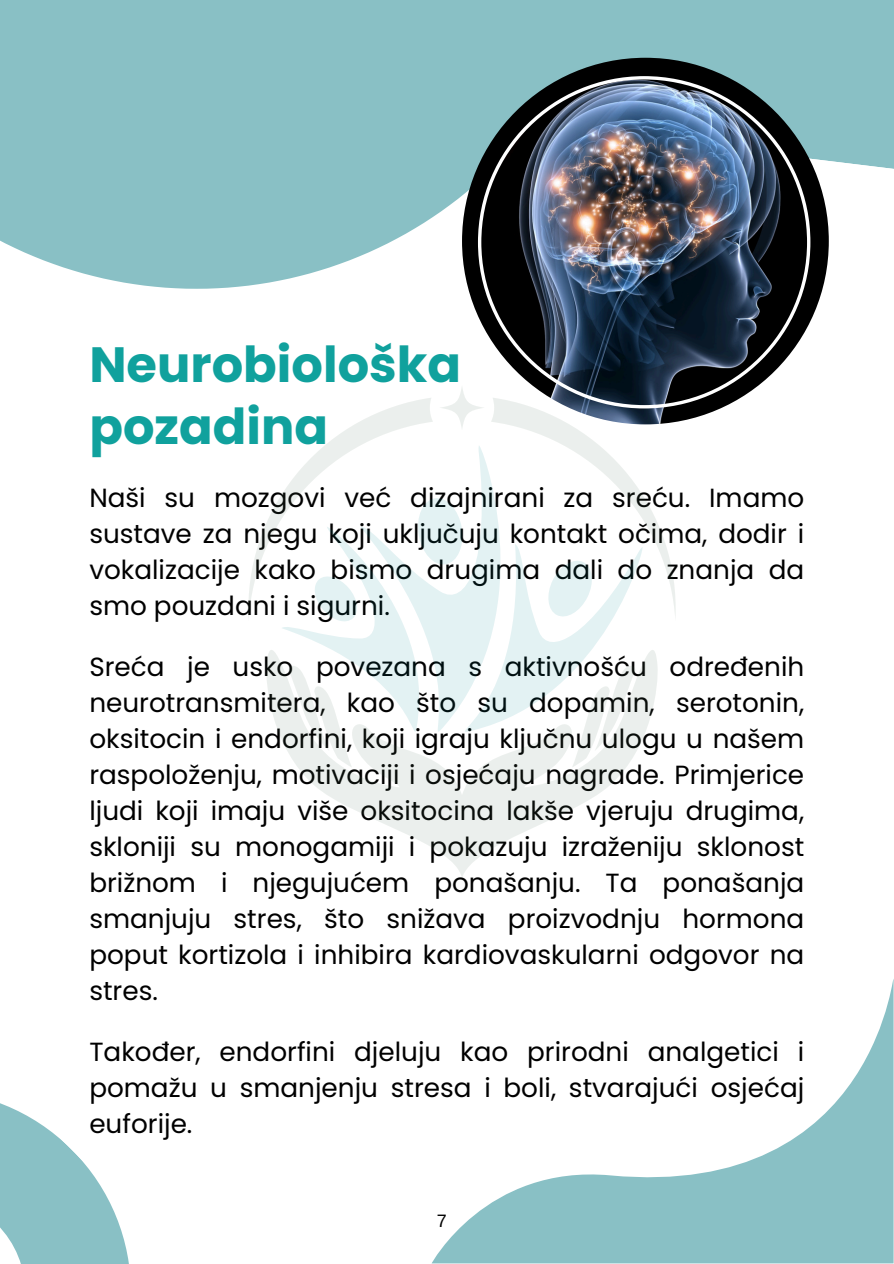
<style>
.page{position:relative;width:894px;height:1264px;background:#fff}
.page>*{position:absolute;margin:0;border:0;box-sizing:border-box;transform-origin:0 0}
.t1{font:700 49.5px/61.8px "Poppins";color:#10a19d}
.t2{font:26.25px/36px "Poppins";color:#000;text-align:justify}
.t3{font:18px "Arimo";color:#000}
</style>
<div class="page">
<svg style="left:432px;top:986px;width:460px;height:277px"></svg>
<svg style="left:0;top:1103px;width:129px;height:160px;fill:#89c0c5"></svg>
<div style="left:621px;top:0;width:272px;height:170px;background:#89c0c5"></div>
<svg style="left:0;top:0;width:621px;height:289px;background:#91c4c9"></svg>
<div style="left:462px;top:58px;width:366px;height:366px;background:#000;border-radius:50%"></div>
<img style="left:478px;top:76px;width:331px;height:332px">
<svg style="left:298px;top:767px;width:328px;height:110px"></svg>
<svg style="left:248px;top:397px;width:427px;height:370px"></svg>
<svg style="left:439px;top:385px;width:45px;height:45px"></svg>
<h1 class="t1" style="left:89px;top:334px;width:373px">Neurobiološka pozadina</h1>
<p class="t2" style="left:89px;top:480px;width:716px">Naši su mozgovi već dizajnirani za sreću. Imamo sustave za njegu koji uključuju kontakt očima, dodir i vokalizacije kako bismo drugima dali do znanja da smo pouzdani i sigurni.</p>
<p class="t2" style="left:89px;top:649px;width:716px">Sreća je usko povezana s aktivnošću određenih neurotransmitera, kao što su dopamin, serotonin, oksitocin i endorfini, koji igraju ključnu ulogu u našem raspoloženju, motivaciji i osjećaju nagrade. Primjerice ljudi koji imaju više oksitocina lakše vjeruju drugima, skloniji su monogamiji i pokazuju izraženiju sklonost brižnom i njegujućem ponašanju. Ta ponašanja smanjuju stres, što snižava proizvodnju hormona poput kortizola i inhibira kardiovaskularni odgovor na stres.</p>
<p class="t2" style="left:89px;top:1033px;width:716px">Također, endorfini djeluju kao prirodni analgetici i pomažu u smanjenju stresa i boli, stvarajući osjećaj euforije.</p>
<p class="t3" style="left:436px;top:1210px;width:12px">7</p>
</div>
